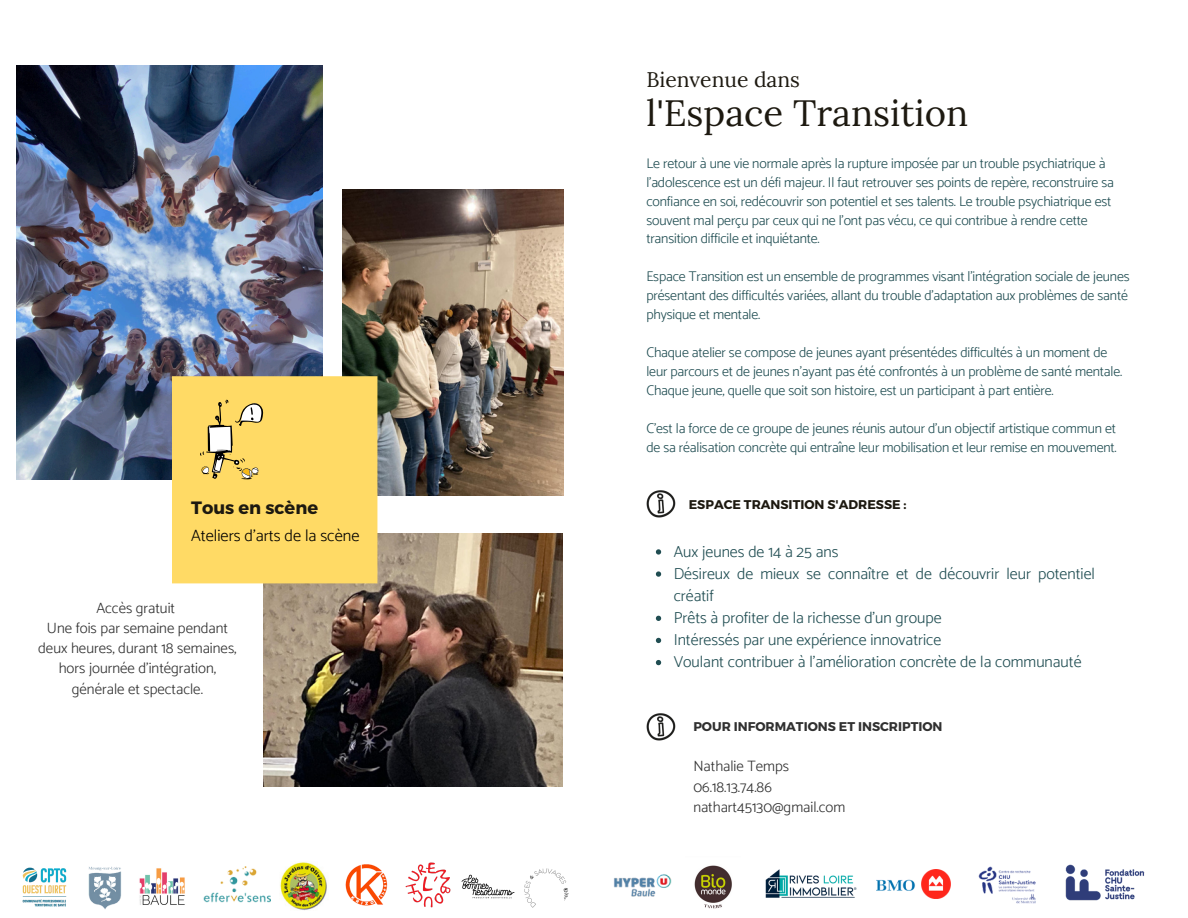
<style>
.page{position:relative;width:1188px;height:918px;background:#fff}
.page>*{position:absolute;margin:0;border:0;box-sizing:border-box;transform-origin:0 0}
.t1{font:36.45px "Lora";color:#1d1910}
.t2{font:21px "Lora";color:#1d1910}
.t3{font:700 17.85px "Montserrat";color:#1d1910}
.t4{font:300 16.5px "Catamaran";color:#000}
.t5{font:300 16.05px/22.2px "Catamaran";color:#204d52}
.t6{font:300 15px/20.2px "Catamaran";color:#303030}
.t7{font:300 14.1px/18.9px "Catamaran";letter-spacing:-.01em;color:#204d52}
.t8{font:700 12.6px "Montserrat";color:#303030}
.t9{font:700 12.6px "Montserrat";color:#1d1910}
</style>
<div class="page">
<img style="left:646px;top:713px;width:30px;height:28px">
<img style="left:646px;top:490px;width:30px;height:28px">
<img style="left:17px;top:66px;width:306px;height:414px">
<img style="left:263px;top:533px;width:300px;height:254px">
<img style="left:343px;top:189px;width:220px;height:306px">
<div style="left:172px;top:376px;width:205px;height:207px;background:#ffda65"></div>
<svg style="left:656px;top:549px;width:5px;height:6px"></svg>
<svg style="left:656px;top:571px;width:5px;height:6px"></svg>
<svg style="left:656px;top:616px;width:5px;height:5px"></svg>
<svg style="left:656px;top:638px;width:5px;height:5px"></svg>
<svg style="left:656px;top:660px;width:5px;height:5px"></svg>
<img style="left:877px;top:869px;width:74px;height:29px">
<img style="left:978px;top:866px;width:58px;height:38px">
<img style="left:88px;top:866px;width:34px;height:43px">
<img style="left:22px;top:867px;width:45px;height:40px">
<img style="left:765px;top:869px;width:92px;height:28px">
<img style="left:1065px;top:865px;width:79px;height:36px">
<img style="left:203px;top:867px;width:68px;height:36px">
<img style="left:405px;top:862px;width:33px;height:46px">
<img style="left:345px;top:864px;width:43px;height:42px">
<img style="left:280px;top:862px;width:47px;height:48px">
<img style="left:438px;top:869px;width:77px;height:35px">
<img style="left:524px;top:868px;width:45px;height:40px">
<img style="left:694px;top:865px;width:38px;height:44px">
<img style="left:614px;top:874px;width:57px;height:23px">
<img style="left:139px;top:868px;width:46px;height:37px">
<h4 class="t3" style="left:191px;top:496px;width:129px">Tous en scène</h4>
<p class="t4" style="left:191px;top:526px;width:170px">Ateliers d’arts de la scène</p>
<h5 class="t6" style="left:38px;top:597px;width:200px;text-align:center">Accès gratuit<br>Une fois par semaine pendant deux heures, durant 18 semaines, hors journée d'intégration, générale et spectacle.</h5>
<h5 class="t2" style="left:646px;top:66px;width:155px">Bienvenue dans</h5>
<h5 class="t1" style="left:646px;top:89px;width:323px">l'Espace Transition</h5>
<h1 class="t7" style="left:646px;top:153px;width:469px">Le retour à une vie normale après la rupture imposée par un trouble psychiatrique à l’adolescence est un défi majeur. Il faut retrouver ses points de repère, reconstruire sa confiance en soi, redécouvrir son potentiel et ses talents. Le trouble psychiatrique est souvent mal perçu par ceux qui ne l’ont pas vécu, ce qui contribue à rendre cette transition difficile et inquiétante.</h1>
<p class="t7" style="left:646px;top:267px;width:485px;text-align:justify">Espace Transition est un ensemble de programmes visant l’intégration sociale de jeunes présentant des difficultés variées, allant du trouble d’adaptation aux problèmes de santé physique et mentale.</p>
<p class="t7" style="left:646px;top:343px;width:477px">Chaque atelier se compose de jeunes ayant présentédes difficultés à un moment de leur parcours et de jeunes n’ayant pas été confrontés à un problème de santé mentale.<br>Chaque jeune, quelle que soit son histoire, est un participant à part entière.</p>
<p class="t7" style="left:646px;top:419px;width:472px">C’est la force de ce groupe de jeunes réunis autour d’un objectif artistique commun et de sa réalisation concrète qui entraîne leur mobilisation et leur remise en mouvement.</p>
<p class="t9" style="left:689px;top:496px;width:219px">ESPACE TRANSITION S'ADRESSE :</p>
<p class="t5" style="left:674px;top:540px;width:166px">Aux jeunes de 14 à 25 ans</p>
<p class="t5" style="left:674px;top:562px;width:423px">Désireux de mieux se connaître et de découvrir leur potentiel créatif</p>
<p class="t5" style="left:674px;top:606px;width:269px">Prêts à profiter de la richesse d’un groupe</p>
<p class="t5" style="left:674px;top:629px;width:269px">Intéressés par une expérience innovatrice</p>
<p class="t5" style="left:674px;top:651px;width:409px">Voulant contribuer à l’amélioration concrète de la communauté</p>
<p class="t8" style="left:693px;top:718px;width:251px">POUR INFORMATIONS ET INSCRIPTION</p>
<p class="t6" style="left:693px;top:756px;width:154px">Nathalie Temps<br>06.18.13.74.86 nathart45130@gmail.com</p>
</div>
